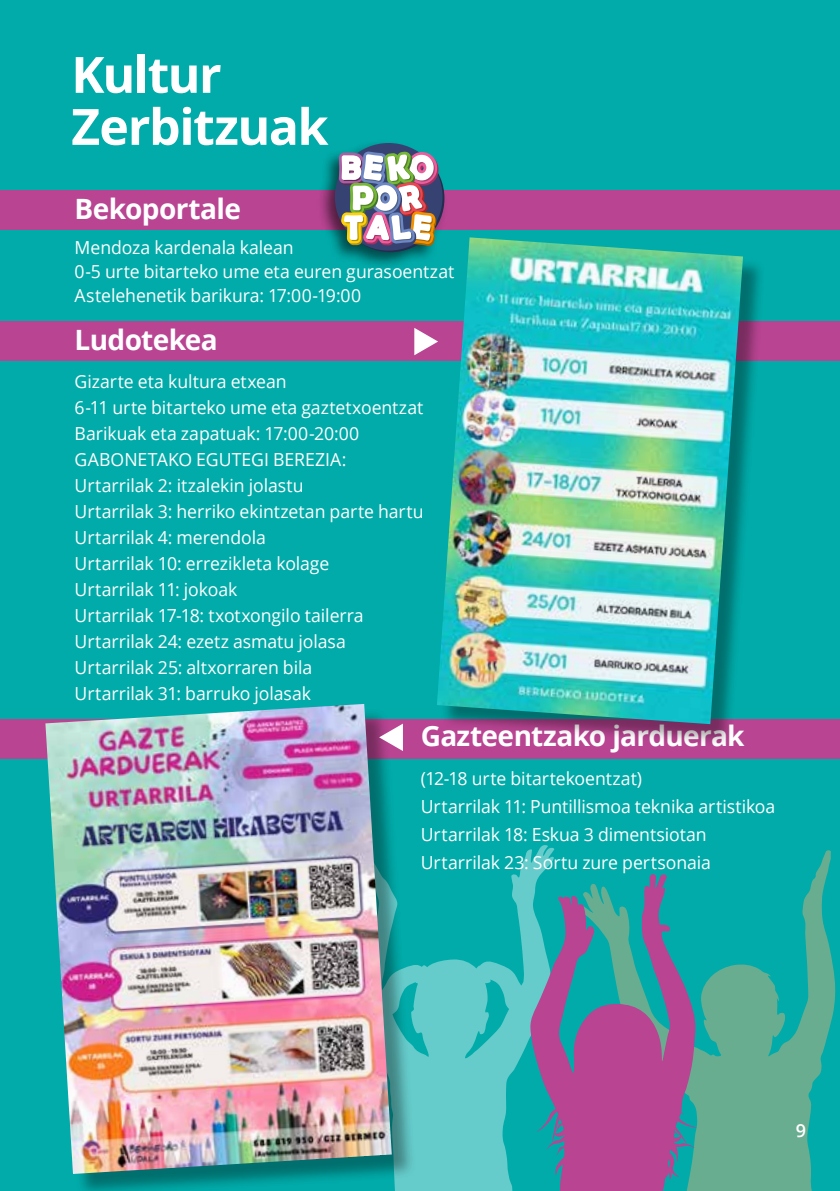
<style>
.page{position:relative;width:840px;height:1191px;background:#fff}
.page>*{position:absolute;margin:0;border:0;box-sizing:border-box;transform-origin:0 0}
.t1{font:700 50px/52px "Open Sans";letter-spacing:-.03em;color:#fff}
.t2{font:700 28px "Open Sans";letter-spacing:-.025em;color:#fff}
.t3{font:18px/26px "Open Sans";letter-spacing:-.005em;color:#fff}
.t4{font:600 18px "Open Sans";color:#fff}
</style>
<div class="page">
<div style="left:0;top:0;width:839px;height:1191px;background:#00aba9"></div>
<svg style="left:696px;top:850px;width:139px;height:341px;fill:#69ad91"></svg>
<svg style="left:416px;top:845px;width:139px;height:346px;fill:#65cccb"></svg>
<svg style="left:530px;top:874px;width:166px;height:317px;fill:#b84492"></svg>
<div style="left:0;top:321px;width:839px;height:40px;background:#b84492"></div>
<div style="left:0;top:190px;width:839px;height:40px;background:#b84492"></div>
<div style="left:0;top:718px;width:839px;height:40px;background:#b84492"></div>
<div style="left:316px;top:139px;width:131px;height:131px;background:#000;opacity:.55"></div>
<div style="left:334px;top:143px;width:108px;height:107px;background:#364372;border-radius:50%"></div>
<img style="left:339px;top:151px;width:99px;height:95px">
<div style="left:439px;top:240px;width:326px;height:506px;background:#000;opacity:.35"></div>
<img style="left:436px;top:237px;width:306px;height:487px">
<div style="left:49px;top:707px;width:367px;height:484px;background:#000;opacity:.35"></div>
<img style="left:45px;top:704px;width:346px;height:470px">
<svg style="left:414px;top:328px;width:24px;height:27px"></svg>
<svg style="left:379px;top:723px;width:24px;height:28px"></svg>
<h1 class="t1" style="left:71px;top:47px;width:258px">Kultur<br>Zerbitzuak</h1>
<h2 class="t2" style="left:75px;top:189px;width:168px">Bekoportale</h2>
<p class="t3" style="left:75px;top:235px;width:381px;line-height:24px">Mendoza kardenala kalean<br>0-5 urte bitarteko ume eta euren gurasoentzat<br>Astelehenetik barikura: 17:00-19:00</p>
<h2 class="t2" style="left:75px;top:320px;width:144px">Ludotekea</h2>
<p class="t3" style="left:75px;top:368px;width:350px">Gizarte eta kultura etxean<br>6-11 urte bitarteko ume eta gaztetxoentzat Barikuak eta zapatuak: 17:00-20:00<br>GABONETAKO EGUTEGI BEREZIA:<br>Urtarrilak 2: itzalekin jolastu<br>Urtarrilak 3: herriko ekintzetan parte hartu Urtarrilak 4: merendola<br>Urtarrilak 10: errezikleta kolage<br>Urtarrilak 11: jokoak<br>Urtarrilak 17-18: txotxongilo tailerra Urtarrilak 24: ezetz asmatu jolasa Urtarrilak 25: altxorraren bila<br>Urtarrilak 31: barruko jolasak</p>
<h2 class="t2" style="left:420px;top:716px;width:325px">Gazteentzako jarduerak</h2>
<p class="t3" style="left:420px;top:764px;width:356px;line-height:28px">(12-18 urte bitartekoentzat)<br>Urtarrilak 11: Puntillismoa teknika artistikoa Urtarrilak 18: Eskua 3 dimentsiotan Urtarrilak 23: Sortu zure pertsonaia</p>
<p class="t4" style="left:795px;top:1117px;width:12px">9</p>
</div>
